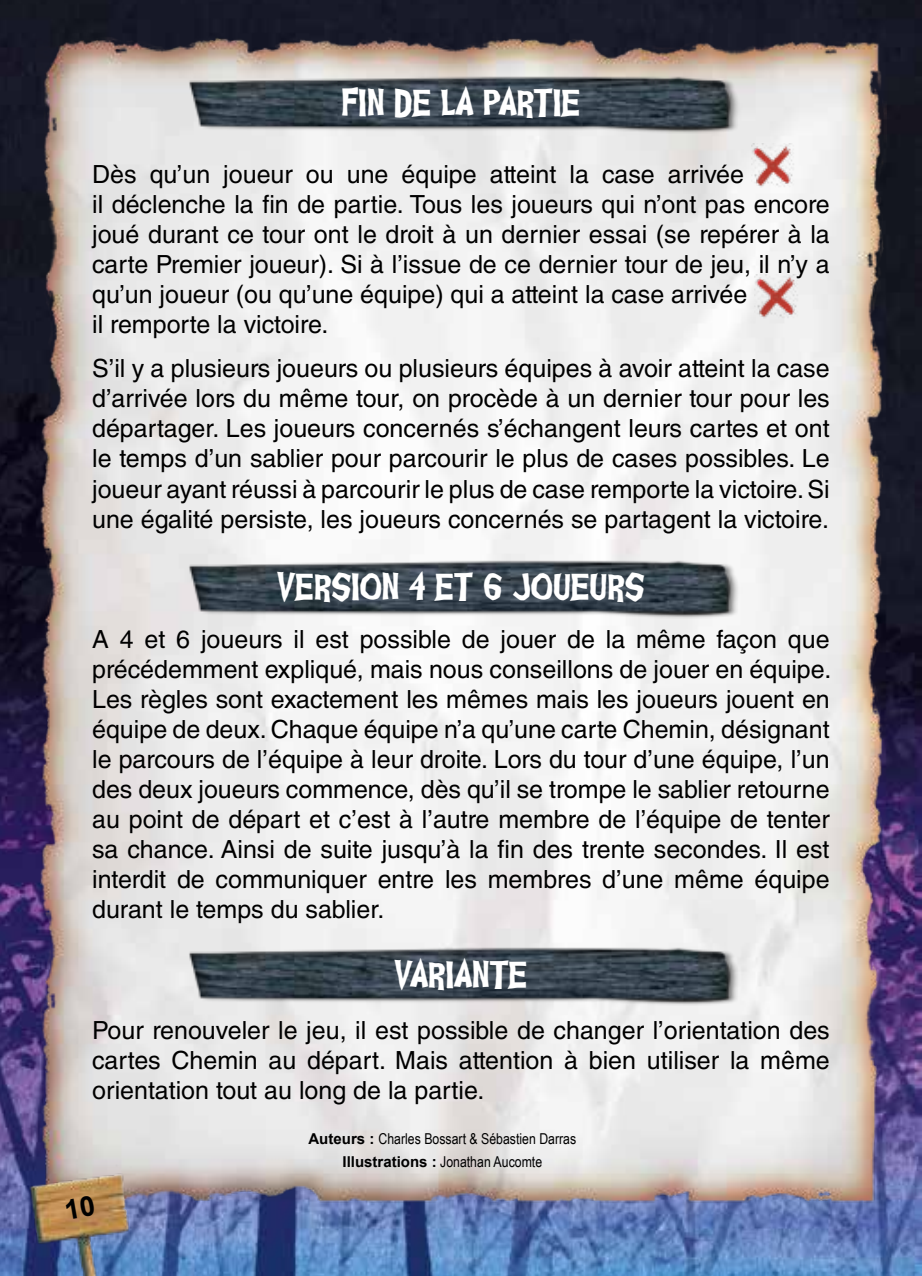
<style>
.page{position:relative;width:922px;height:1276px;background:#fff}
.page>*{position:absolute;margin:0;border:0;box-sizing:border-box;transform-origin:0 0}
.t1{font:42.5px "Ghoulish Fright AOE";letter-spacing:.01em;color:#fff}
.t2{font:25px/30px "Helvetica LT Std";color:#000;text-align:justify}
.t3{font:15px/22.5px "Arial Narrow";color:#000;text-align:center}
.s1{font-family:"Arial";font-weight:700}
</style>
<div class="page">
<img style="left:0;top:0;width:921px;height:1276px">
<img style="left:35px;top:35px;width:851px;height:1170px">
<img style="left:23px;top:1161px;width:117px;height:115px">
<img style="left:179px;top:554px;width:563px;height:67px">
<img style="left:179px;top:70px;width:563px;height:67px">
<img style="left:179px;top:941px;width:563px;height:67px">
<img style="left:751px;top:144px;width:44px;height:44px">
<img style="left:754px;top:275px;width:45px;height:44px">
<svg style="left:65px;top:1195px;width:30px;height:24px"></svg>
<h1 class="t1" style="left:342px;top:77px;width:240px">FIN DE LA PARTIE</h1>
<p class="t2" style="left:92px;top:159px;width:739px;text-align:left">Dès qu’un joueur ou une équipe atteint la case arrivée<br>il déclenche la fin de partie. Tous les joueurs qui n’ont pas encore joué durant ce tour ont le droit à un dernier essai (se repérer à la carte Premier joueur). Si à l’issue de ce dernier tour de jeu, il n’y a qu’un joueur (ou qu’une équipe) qui a atteint la case arrivée<br>il remporte la victoire.</p>
<p class="t2" style="left:92px;top:354px;width:739px">S’il y a plusieurs joueurs ou plusieurs équipes à avoir atteint la case d’arrivée lors du même tour, on procède à un dernier tour pour les départager. Les joueurs concernés s’échangent leurs cartes et ont le temps d’un sablier pour parcourir le plus de cases possibles. Le joueur ayant réussi à parcourir le plus de case remporte la victoire. Si une égalité persiste, les joueurs concernés se partagent la victoire.</p>
<h1 class="t1" style="left:277px;top:560px;width:368px">VERSION 4 ET 6 JOUEURS</h1>
<p class="t2" style="left:92px;top:624px;width:740px">A 4 et 6 joueurs il est possible de jouer de la même façon que précédemment expliqué, mais nous conseillons de jouer en équipe.<br>Les règles sont exactement les mêmes mais les joueurs jouent en équipe de deux. Chaque équipe n’a qu’une carte Chemin, désignant le parcours de l’équipe à leur droite. Lors du tour d’une équipe, l’un des deux joueurs commence, dès qu’il se trompe le sablier retourne au point de départ et c’est à l’autre membre de l’équipe de tenter sa chance. Ainsi de suite jusqu’à la fin des trente secondes. Il est interdit de communiquer entre les membres d’une même équipe durant le temps du sablier.</p>
<h1 class="t1" style="left:394px;top:948px;width:134px">VARIANTE</h1>
<p class="t2" style="left:92px;top:1015px;width:739px">Pour renouveler le jeu, il est possible de changer l’orientation des cartes Chemin au départ. Mais attention à bien utiliser la même orientation tout au long de la partie.</p>
<p class="t3" style="left:308px;top:1127px;width:269px"><span class="s1">Auteurs :</span> Charles Bossart &amp; Sébastien Darras<br><span class="s1">Illustrations :</span> Jonathan Aucomte</p>
</div>
